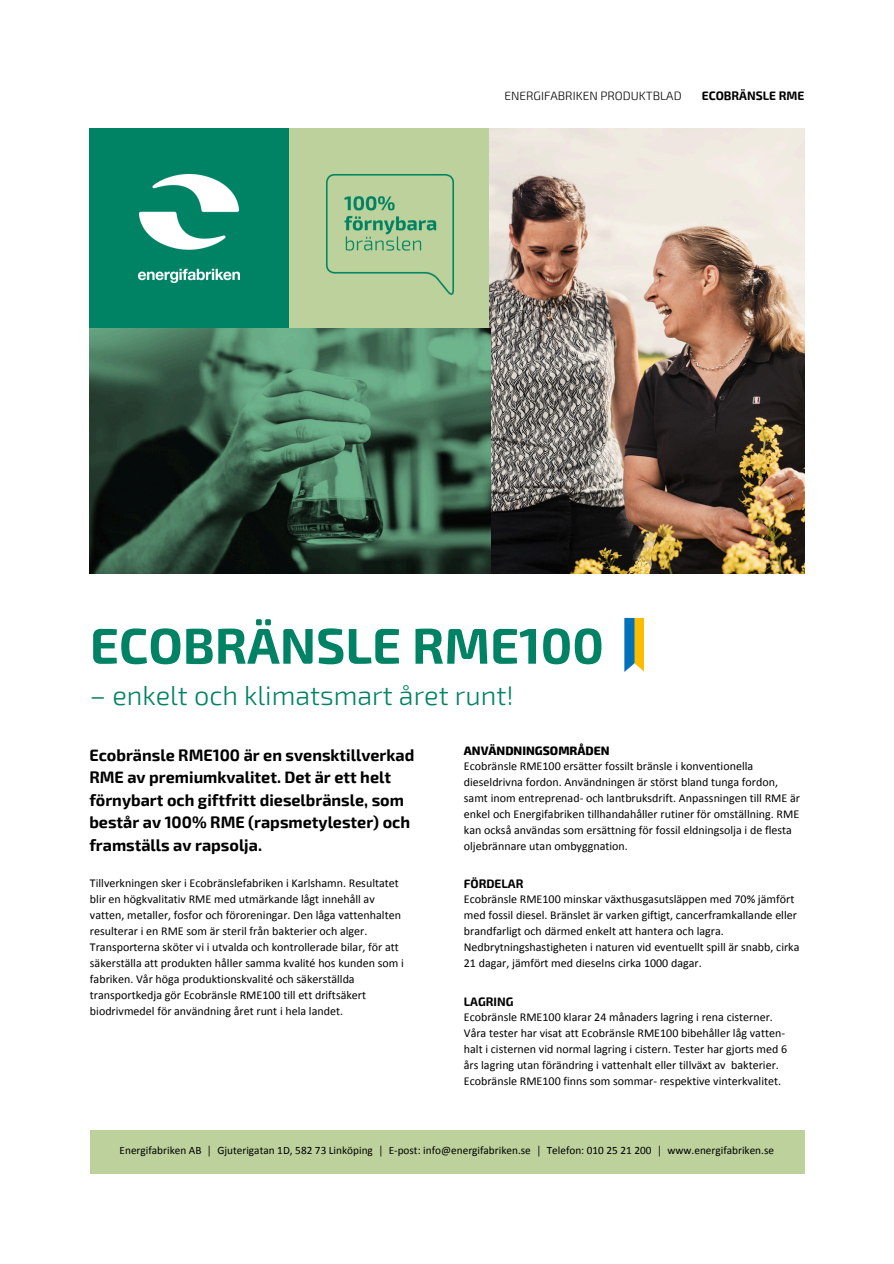
<style>
.page{position:relative;width:894px;height:1264px;background:#fff}
.page>*{position:absolute;margin:0;border:0;box-sizing:border-box;transform-origin:0 0}
.t1{font:700 50.25px "Exo 2";color:#008264}
.t2{font:300 27px "Exo 2";color:#008264}
.t3{font:700 16.2px/22.5px "Exo 2";color:#000}
.t4{font:12px/16px "Calibri";color:#000}
.t5{font:700 12px "Exo 2";color:#000}
.t6{font:300 12px "Exo 2";color:#000}
.t7{font:800 12px "Exo 2";color:#000}
.t8{font:11.25px "Calibri";color:#000}
</style>
<div class="page">
<div style="left:89px;top:128px;width:200px;height:200px;background:#008264"></div>
<div style="left:289px;top:128px;width:201px;height:200px;background:#bcd19b"></div>
<img style="left:326px;top:174px;width:127px;height:120px">
<img style="left:139px;top:174px;width:101px;height:108px">
<div style="left:90px;top:1130px;width:714px;height:44px;background:#bcd19b"></div>
<img style="left:490px;top:128px;width:313px;height:446px">
<img style="left:89px;top:328px;width:401px;height:245px">
<img style="left:624px;top:617px;width:19px;height:55px">
<p class="t6" style="left:504px;top:89px;width:179px">ENERGIFABRIKEN PRODUKTBLAD</p>
<p class="t5" style="left:701px;top:89px;width:104px">ECOBRÄNSLE RME</p>
<h1 class="t1" style="left:90px;top:616px;width:515px">ECOBRÄNSLE RME100</h1>
<h2 class="t2" style="left:90px;top:680px;width:425px">– enkelt och klimatsmart året runt!</h2>
<h3 class="t3" style="left:89px;top:744px;width:326px">Ecobränsle RME100 är en svensktillverkad RME av premiumkvalitet. Det är ett helt förnybart och giftfritt dieselbränsle, som består av 100% RME (rapsmetylester) och framställs av rapsolja.</h3>
<p class="t7" style="left:463px;top:743px;width:147px">ANVÄNDNINGSOMRÅDEN</p>
<p class="t4" style="left:463px;top:758px;width:337px">Ecobränsle RME100 ersätter fossilt bränsle i konventionella dieseldrivna fordon. Användningen är störst bland tunga fordon, samt inom entreprenad- och lantbruksdrift. Anpassningen till RME är enkel och Energifabriken tillhandahåller rutiner för omställning. RME kan också användas som ersättning för fossil eldningsolja i de flesta oljebrännare utan ombyggnation.</p>
<p class="t4" style="left:90px;top:875px;width:315px">Tillverkningen sker i Ecobränslefabriken i Karlshamn. Resultatet blir en högkvalitativ RME med utmärkande lågt innehåll av vatten, metaller, fosfor och föroreningar. Den låga vattenhalten resulterar i en RME som är steril från bakterier och alger.<br>Transporterna sköter vi i utvalda och kontrollerade bilar, för att säkerställa att produkten håller samma kvalité hos kunden som i fabriken. Vår höga produktionskvalité och säkerställda transportkedja gör Ecobränsle RME100 till ett driftsäkert biodrivmedel för användning året runt i hela landet.</p>
<p class="t5" style="left:463px;top:876px;width:61px">FÖRDELAR</p>
<p class="t4" style="left:463px;top:891px;width:337px">Ecobränsle RME100 minskar växthusgasutsläppen med 70% jämfört med fossil diesel. Bränslet är varken giftigt, cancerframkallande eller brandfarligt och därmed enkelt att hantera och lagra.<br>Nedbrytningshastigheten i naturen vid eventuellt spill är snabb, cirka 21 dagar, jämfört med dieselns cirka 1000 dagar.</p>
<p class="t5" style="left:463px;top:994px;width:51px">LAGRING</p>
<p class="t4" style="left:463px;top:1008px;width:325px">Ecobränsle RME100 klarar 24 månaders lagring i rena cisterner.<br>Våra tester har visat att Ecobränsle RME100 bibehåller låg vatten&shy;halt i cisternen vid normal lagring i cistern. Tester har gjorts med 6 års lagring utan förändring i vattenhalt eller tillväxt av bakterier.<br>Ecobränsle RME100 finns som sommar- respektive vinterkvalitet.</p>
<p class="t8" style="left:120px;top:1143px;width:655px">Energifabriken AB │ Gjuterigatan 1D, 582 73 Linköping │ E-post: info@energifabriken.se │ Telefon: 010 25 21 200 │ www.energifabriken.se</p>
</div>
